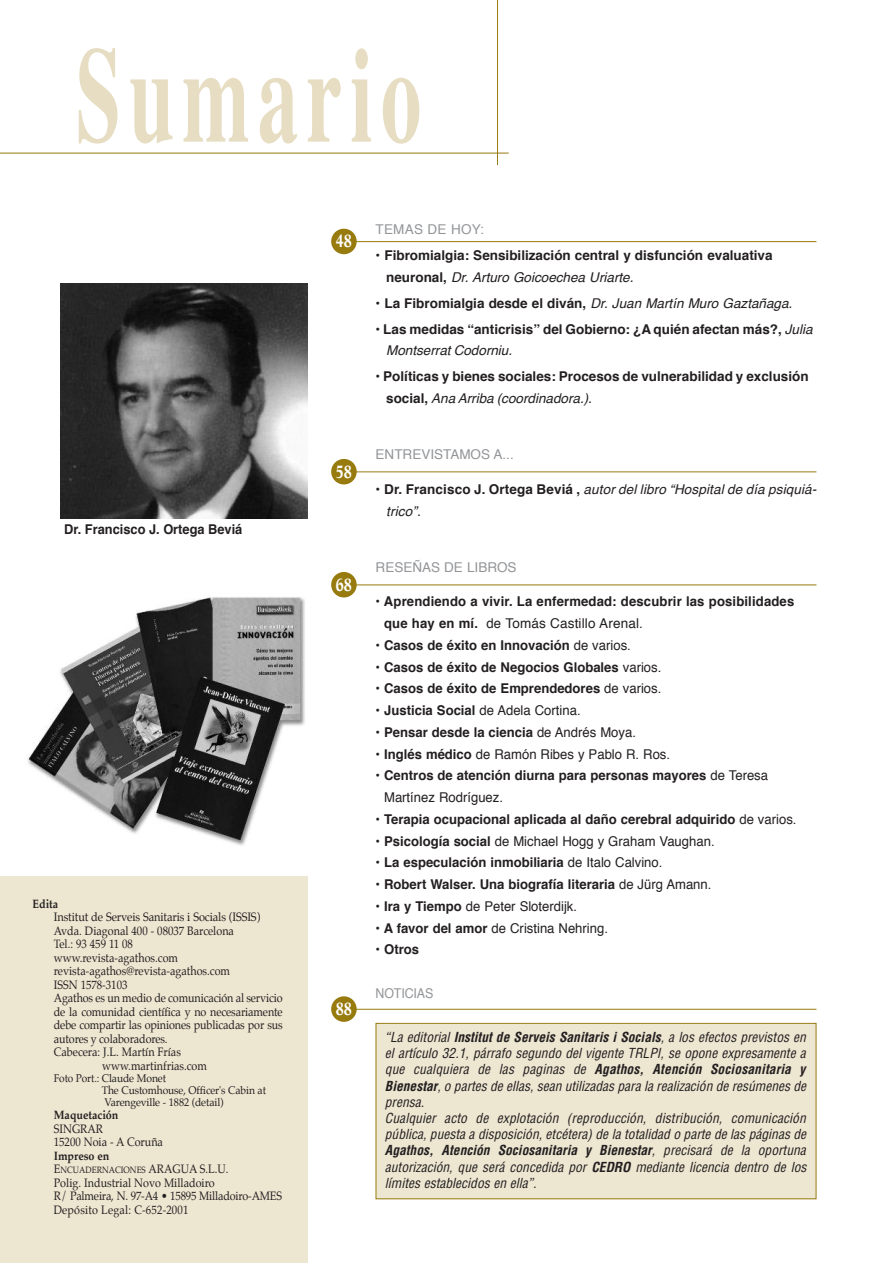
<style>
.page{position:relative;width:893px;height:1263px;background:#fff}
.page>*{position:absolute;margin:0;border:0;box-sizing:border-box;transform-origin:0 0}
.t1{font:700 135px "Times";letter-spacing:.1em;color:#e6ddc2;scale:.6 1}
.t2{font:700 18px "Life";color:#fff;scale:.8 1}
.t3{font:700 13.5px/21.8px "Helvetica";color:#231f20}
.t4{font:italic condensed 13.5px/16.2px "Helvetica";color:#231f20}
.t5{font:13.5px "Helvetica";color:#231f20}
.t6{font:italic 13.5px/21.8px "Helvetica";letter-spacing:.01em;color:#231f20}
.t7{font:13.5px "Helvetica";color:#939598}
.t8{font:700 13.5px "Helvetica";color:#231f20;scale:.95 1}
.t9{font:13.5px "Helvetica";color:#939598;scale:.92 1}
.t10{font:12px/13.5px "Palatino";letter-spacing:-.01em;color:#231f20;scale:.9 1}
.t11{font:12px "Palatino";letter-spacing:-.01em;color:#231f20;scale:.92 1}
.t12{font:700 12px "Palatino";color:#231f20;scale:.9 1}
.t13{font:10.95px/12px "Palatino";letter-spacing:-.01em;color:#231f20;scale:.92 1}
.t14{font:9px "Palatino";color:#231f20;scale:.9 1}
.s1{font-size:12px}
.s2{font-weight:400;font-style:italic}
.s3{font-weight:700;font-style:normal}
.s4{font-weight:400}
.s5{font-weight:700}
</style>
<div class="page">
<hr style="left:0;top:153px;width:509px;height:1px;background:#977b0e">
<hr style="left:497px;top:0;width:1px;height:165px;background:#977b0e">
<div style="left:376px;top:1024px;width:440px;height:174px;background:#ede6d1"></div>
<div style="left:376px;top:1023px;width:440px;height:176px;border:1px solid #977b0e"></div>
<div style="left:331px;top:229px;width:26px;height:25px;background:#977b0e;border-radius:13px"></div>
<hr style="left:355px;top:241px;width:461px;height:1px;background:#977b0e">
<div style="left:331px;top:459px;width:26px;height:25px;background:#977b0e;border-radius:13px"></div>
<hr style="left:355px;top:471px;width:461px;height:1px;background:#977b0e">
<div style="left:331px;top:572px;width:26px;height:25px;background:#977b0e;border-radius:13px"></div>
<hr style="left:355px;top:584px;width:461px;height:1px;background:#977b0e">
<div style="left:331px;top:996px;width:26px;height:26px;background:#977b0e;border-radius:13px"></div>
<hr style="left:355px;top:1009px;width:461px;height:1px;background:#977b0e">
<div style="left:0;top:876px;width:308px;height:387px;background:#ede6d1"></div>
<img style="left:60px;top:284px;width:248px;height:234px">
<img style="left:27px;top:597px;width:278px;height:249px">
<h1 class="t1" style="left:76px;top:40px;width:577px">Sumario</h1>
<p class="t8" style="left:64px;top:524px;width:189px">Dr. Francisco J. Ortega Beviá</p>
<p class="t12" style="left:33px;top:898px;width:30px">Edita</p>
<p class="t11" style="left:54px;top:911px;width:226px">Institut de Serveis Sanitaris i Socials (ISSIS)</p>
<p class="t10" style="left:54px;top:925px;width:202px">Avda. Diagonal 400 - 08037 Barcelona</p>
<p class="t10" style="left:54px;top:938px;width:90px">Tel.: 93 459 11 08</p>
<p class="t10" style="left:54px;top:952px;width:140px">www.revista-agathos.com</p>
<p class="t10" style="left:54px;top:965px;width:197px">revista-agathos@revista-agathos.com</p>
<p class="t10" style="left:54px;top:979px;width:83px">ISSN 1578-3103</p>
<p class="t10" style="left:54px;top:992px;width:256px">Agathos es un medio de comunicación al servicio</p>
<p class="t10" style="left:54px;top:1006px;width:256px">de la comunidad científica y no necesariamente</p>
<p class="t10" style="left:54px;top:1019px;width:256px">debe compartir las opiniones publicadas por sus</p>
<p class="t10" style="left:54px;top:1033px;width:128px">autores y colaboradores.</p>
<p class="t10" style="left:54px;top:1046px;width:143px">Cabecera: J.L. Martín Frías</p>
<p class="t10" style="left:102px;top:1060px;width:118px">www.martinfrias.com</p>
<p class="t13" style="left:102px;top:1073px;width:180px;text-indent:-48px">Foto Port.: Claude Monet<br>The Customhouse, Officer's Cabin at<br>Varengeville - 1882 (detail)</p>
<p class="t12" style="left:54px;top:1109px;width:73px">Maquetación</p>
<p class="t10" style="left:54px;top:1123px;width:123px">SINGRAR<br>15200 Noia - A Coruña</p>
<p class="t12" style="left:54px;top:1150px;width:63px">Impreso en</p>
<p class="t14" style="left:54px;top:1166px;width:196px"><span class="s1">E</span>NCUADERNACIONES <span class="s1">ARAGUA S.L.U.</span></p>
<p class="t10" style="left:54px;top:1177px;width:255px">Polig. Industrial Novo Milladoiro<br>R/ Palmeira, N. 97-A4 • 15895 Milladoiro-AMES<br>Depósito Legal: C-652-2001</p>
<h2 class="t2" style="left:336px;top:234px;width:22px">48</h2>
<h2 class="t2" style="left:336px;top:464px;width:22px">58</h2>
<h2 class="t2" style="left:336px;top:577px;width:22px">68</h2>
<h2 class="t2" style="left:336px;top:1001px;width:22px">88</h2>
<p class="t7" style="left:376px;top:223px;width:110px">TEmAS dE Hoy:</p>
<p class="t3" style="left:386px;top:245px;width:388px;text-indent:-11px">• Fibromialgia: Sensibilización central y disfunción evaluativa neuronal, <span class="s2">Dr. Arturo Goicoechea Uriarte.</span></p>
<p class="t3" style="left:376px;top:293px;width:418px">• La Fibromialgia desde el diván, <span class="s2">Dr. Juan Martín Muro Gaztañaga.</span></p>
<p class="t3" style="left:386px;top:319px;width:428px;text-indent:-11px">• Las medidas “anticrisis” del Gobierno: ¿A quién afectan más?, <span class="s2">Julia<br>Montserrat Codorniu.</span></p>
<p class="t3" style="left:386px;top:367px;width:424px;text-indent:-11px">• Políticas y bienes sociales: Procesos de vulnerabilidad y exclusión social, <span class="s2">Ana Arriba (coordinadora.).</span></p>
<p class="t7" style="left:376px;top:449px;width:140px">ENTREVISTAmoS A...</p>
<p class="t6" style="left:386px;top:479px;width:431px;text-indent:-11px"><span class="s3">• Dr. Francisco J. Ortega Beviá ,</span> autor del libro “Hospital de día psiquiá&shy;trico”.</p>
<p class="t7" style="left:376px;top:561px;width:143px">RESEÑAS dE LIBRoS</p>
<p class="t3" style="left:384px;top:592px;width:412px;text-indent:-9px">• Aprendiendo a vivir. La enfermedad: descubrir las posibilidades que hay en mí. <span class="s4">de Tomás Castillo Arenal.</span></p>
<p class="t3" style="left:376px;top:635px;width:257px">• Casos de éxito en Innovación <span class="s4">de varios.</span></p>
<p class="t3" style="left:376px;top:657px;width:287px">• Casos de éxito de Negocios Globales <span class="s4">varios.</span></p>
<p class="t3" style="left:376px;top:679px;width:287px">• Casos de éxito de Emprendedores <span class="s4">de varios.</span></p>
<p class="t3" style="left:376px;top:701px;width:207px">• Justicia Social <span class="s4">de Adela Cortina.</span></p>
<p class="t3" style="left:376px;top:722px;width:262px">• Pensar desde la ciencia <span class="s4">de Andrés moya.</span></p>
<p class="t5" style="left:376px;top:748px;width:296px"><span class="s5">• Inglés médico</span> de Ramón Ribes y Pablo R. Ros.</p>
<p class="t3" style="left:384px;top:766px;width:386px;text-indent:-9px">• Centros de atención diurna para personas mayores <span class="s4">de Teresa martínez Rodríguez.</span></p>
<p class="t3" style="left:376px;top:809px;width:422px">• Terapia ocupacional aplicada al daño cerebral adquirido <span class="s4">de varios.</span></p>
<p class="t5" style="left:376px;top:835px;width:341px"><span class="s5">• Psicología social</span> de michael Hogg y Graham Vaughan.</p>
<p class="t3" style="left:376px;top:853px;width:288px">• La especulación inmobiliaria <span class="s4">de Italo Calvino.</span></p>
<p class="t3" style="left:376px;top:875px;width:337px">• Robert Walser. Una biografía literaria <span class="s4">de Jürg Amann.</span></p>
<p class="t5" style="left:376px;top:900px;width:203px"><span class="s5">• Ira y Tiempo</span> de Peter Sloterdijk.</p>
<p class="t5" style="left:376px;top:922px;width:234px"><span class="s5">• A favor del amor</span> de Cristina Nehring.</p>
<p class="t3" style="left:376px;top:940px;width:45px">• Otros</p>
<p class="t9" style="left:376px;top:987px;width:64px">NoTICIAS</p>
<p class="t4" style="left:385px;top:1029px;width:423px">“La editorial <span class="s5">Institut de Serveis Sanitaris i Socials</span>, a los efectos previstos en el artículo 32.1, párrafo segundo del vigente TRLPI, se opone expresamente a que cualquiera de las paginas de <span class="s5">Agathos, Atención Sociosanitaria y Bienestar</span>, o partes de ellas, sean utilizadas para la realización de resúmenes de prensa.<br>Cualquier acto de explotación (reproducción, distribución, comunicación pública, puesta a disposición, etcétera) de la totalidad o parte de las páginas de <span class="s5">Agathos, Atención Sociosanitaria y Bienestar</span>, precisará de la oportuna autorización, que será concedida por <span class="s5">CEDRO</span> mediante licencia dentro de los límites establecidos en ella”.</p>
</div>
